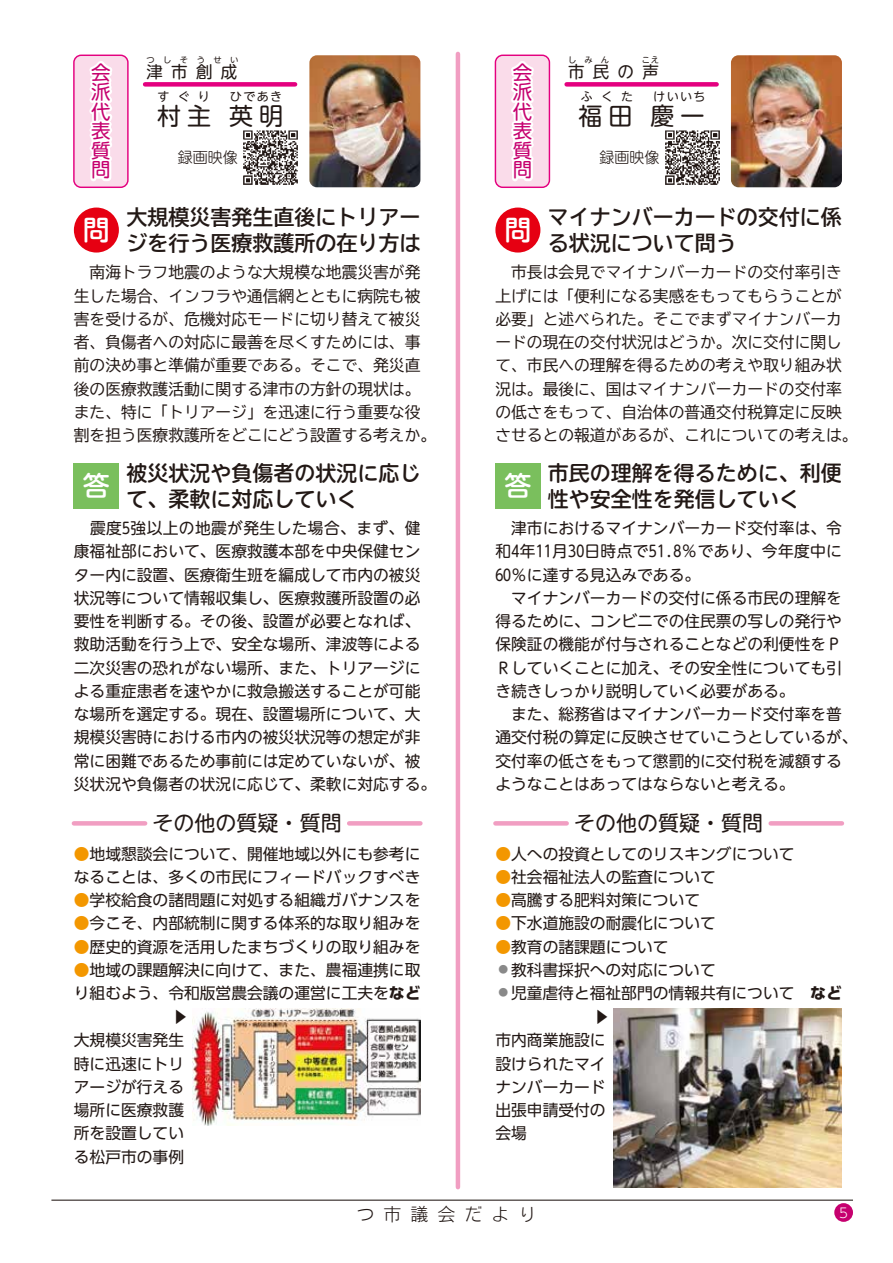
<style>
.page{position:relative;width:893px;height:1263px;background:#fff}
.page>*{position:absolute;margin:0;border:0;box-sizing:border-box;transform-origin:0 0}
.t1{font:24px "BIZ UD Shin M Go";letter-spacing:.25em;color:#221815}
.t2{font:21px/25.8px "BIZ UD Gothic Bold";color:#221815;text-align:right}
.t3{font:21px/25.8px "BIZ UD Shin M Go Medium";color:#221815}
.t4{font:21px "BIZ UD Shin M Go";color:#221815}
.t5{font:19.5px/19.5px "BIZ UD Shin M Go";color:#c6006f;text-align:justify}
.t6{font:18px "Motoya Cedar W2 90 msp RKSJ H";letter-spacing:.5em;color:#221815}
.t7{font:16.5px "BIZ UD Shin M Go";color:#221815}
.t8{font:15.75px/23.2px "BIZ UD Shin M Go";color:#221815}
.t9{font:15.75px/23.2px "BIZ UD Gothic";color:#221815}
.t10{font:15.75px/23.2px "BIZ UD Shin Go";color:#221815;text-align:justify}
.t11{font:15px "BIZ UD Shin M Go Light";color:#221815}
.t12{font:13.5px "BIZ UDP Shin Go Light";color:#fff}
.t13{font:12px "BIZ UD Shin M Go";letter-spacing:.12em;color:#221815}
.t14{font:8.25px "BIZ UD Shin M Go";letter-spacing:1.025em;color:#221815}
.s1{color:#f39700}
.s2{font-family:"BIZ UD Shin Go Bold"}
</style>
<div class="page">
<div style="left:74px;top:208px;width:45px;height:45px;background:#e60012;border-radius:50%"></div>
<div style="left:74px;top:463px;width:45px;height:45px;background:#7abf5d"></div>
<div style="left:349px;top:821px;width:71px;height:5px;background:#f19ec2"></div>
<div style="left:74px;top:821px;width:71px;height:5px;background:#f19ec2"></div>
<div style="left:495px;top:208px;width:45px;height:45px;background:#e60012;border-radius:50%"></div>
<div style="left:495px;top:463px;width:45px;height:45px;background:#7abf5d"></div>
<div style="left:771px;top:821px;width:71px;height:5px;background:#f19ec2"></div>
<div style="left:495px;top:821px;width:72px;height:5px;background:#f19ec2"></div>
<div style="left:834px;top:1203px;width:19px;height:19px;background:#c6006f;border-radius:50%"></div>
<hr style="left:51px;top:1199px;width:802px;height:2px;background:#221815">
<hr style="left:456px;top:54px;width:4px;height:1133px;background:#f19ec2">
<svg style="left:73px;top:54px;width:72px;height:131px"></svg>
<img style="left:243px;top:130px;width:55px;height:55px">
<div style="left:145px;top:82px;width:150px;height:5px;background:#e4007f"></div>
<img style="left:309px;top:55px;width:111px;height:132px">
<svg style="left:494px;top:54px;width:73px;height:131px"></svg>
<img style="left:665px;top:130px;width:55px;height:55px">
<div style="left:567px;top:82px;width:150px;height:5px;background:#e4007f"></div>
<img style="left:731px;top:55px;width:111px;height:132px">
<img style="left:192px;top:1009px;width:228px;height:117px">
<img style="left:614px;top:1009px;width:228px;height:178px">
<p class="t5" style="left:91px;top:63px;width:20px">会派代表質問</p>
<p class="t14" style="left:147px;top:55px;width:93px">つしそうせい</p>
<p class="t7" style="left:147px;top:64px;width:92px">津 市 創 成</p>
<p class="t13" style="left:158px;top:90px;width:54px">すぐり</p>
<p class="t13" style="left:230px;top:90px;width:54px">ひであき</p>
<h1 class="t1" style="left:157px;top:104px;width:127px">村主 　英明</h1>
<p class="t11" style="left:178px;top:150px;width:61px">録画映像</p>
<p class="t5" style="left:513px;top:63px;width:20px">会派代表質問</p>
<p class="t14" style="left:568px;top:55px;width:42px">しみん</p>
<p class="t14" style="left:642px;top:55px;width:19px">こえ</p>
<p class="t7" style="left:568px;top:64px;width:92px">市 民 の 声</p>
<p class="t13" style="left:581px;top:90px;width:54px">ふくた</p>
<p class="t13" style="left:653px;top:90px;width:54px">けいいち</p>
<h1 class="t1" style="left:579px;top:104px;width:127px">福田 　慶一</h1>
<p class="t11" style="left:599px;top:150px;width:61px">録画映像</p>
<h2 class="t2" style="left:83px;top:204px;width:339px">大規模災害発生直後にトリアー<br><sup>問</sup> ジを行う医療救護所の在り方は</h2>
<h2 class="t2" style="left:504px;top:204px;width:339px;text-align:left;text-indent:44px">マイナンバーカードの交付に係<sup>問</sup> る状況について問う</h2>
<p class="t9" style="left:74px;top:261px;width:364px">　南海トラフ地震のような大規模な地震災害が発生した場合、インフラや通信網とともに病院も被害を受けるが、危機対応モードに切り替えて被災者、負傷者への対応に最善を尽くすためには、事前の決め事と準備が重要である。そこで、発災直後の医療救護活動に関する津市の方針の現状は。また、特に「トリアージ」を迅速に行う重要な役割を担う医療救護所をどこにどう設置する考えか。</p>
<p class="t9" style="left:495px;top:261px;width:364px">　市長は会見でマイナンバーカードの交付率引き上げには「便利になる実感をもってもらうことが必要」と述べられた。そこでまずマイナンバーカードの現在の交付状況はどうか。次に交付に関して、市民への理解を得るための考えや取り組み状況は。最後に、国はマイナンバーカードの交付率の低さをもって、自治体の普通交付税算定に反映させるとの報道があるが、これについての考えは。</p>
<h2 class="t3" style="left:83px;top:460px;width:339px;text-indent:43px">被災状況や負傷者の状況に応じ<sup>答</sup> て、柔軟に対応していく</h2>
<h2 class="t3" style="left:504px;top:460px;width:339px;text-indent:44px">市民の理解を得るために、利便<sup>答</sup> 性や安全性を発信していく</h2>
<p class="t8" style="left:74px;top:517px;width:364px">　震度5強以上の地震が発生した場合、まず、健康福祉部において、医療救護本部を中央保健センター内に設置、医療衛生班を編成して市内の被災状況等について情報収集し、医療救護所設置の必要性を判断する。その後、設置が必要となれば、救助活動を行う上で、安全な場所、津波等による二次災害の恐れがない場所、また、トリアージによる重症患者を速やかに救急搬送することが可能な場所を選定する。現在、設置場所について、大規模災害時における市内の被災状況等の想定が非常に困難であるため事前には定めていないが、被災状況や負傷者の状況に応じて、柔軟に対応する。</p>
<p class="t8" style="left:495px;top:517px;width:364px">　津市におけるマイナンバーカード交付率は、令和4年11月30日時点で51.8％であり、今年度中に<br>60％に達する見込みである。<br>　マイナンバーカードの交付に係る市民の理解を得るために、コンビニでの住民票の写しの発行や保険証の機能が付与されることなどの利便性をＰ<br>Ｒしていくことに加え、その安全性についても引き続きしっかり説明していく必要がある。<br>　また、総務省はマイナンバーカード交付率を普通交付税の算定に反映させていこうとしているが、交付率の低さをもって懲罰的に交付税を減額するようなことはあってはならないと考える。</p>
<h2 class="t4" style="left:153px;top:813px;width:190px">その他の質疑・質問</h2>
<h2 class="t4" style="left:574px;top:813px;width:190px">その他の質疑・質問</h2>
<p class="t10" style="left:74px;top:842px;width:348px"><span class="s1">●</span>地域懇談会について、開催地域以外にも参考になることは、多くの市民にフィードバックすべき</p>
<p class="t10" style="left:74px;top:889px;width:348px"><span class="s1">●</span>学校給食の諸問題に対処する組織ガバナンスを</p>
<p class="t10" style="left:74px;top:912px;width:348px"><span class="s1">●</span>今こそ、内部統制に関する体系的な取り組みを</p>
<p class="t10" style="left:74px;top:935px;width:348px"><span class="s1">●</span>歴史的資源を活用したまちづくりの取り組みを</p>
<p class="t10" style="left:74px;top:958px;width:348px"><span class="s1">●</span>地域の課題解決に向けて、また、農福連携に取り組むよう、令和版営農会議の運営に工夫を<span class="s2">など</span></p>
<p class="t10" style="left:495px;top:842px;width:301px"><span class="s1">●</span>人への投資としてのリスキングについて</p>
<p class="t10" style="left:495px;top:865px;width:222px"><span class="s1">●</span>社会福祉法人の監査について</p>
<p class="t10" style="left:495px;top:888px;width:206px"><span class="s1">●</span>高騰する肥料対策について</p>
<p class="t10" style="left:495px;top:912px;width:222px"><span class="s1">●</span>下水道施設の耐震化について</p>
<p class="t10" style="left:495px;top:935px;width:175px"><span class="s1">●</span>教育の諸課題について</p>
<p class="t10" style="left:498px;top:958px;width:219px"><sup>●</sup> 教科書採択への対応について</p>
<p class="t10" style="left:498px;top:982px;width:345px"><sup>●</sup> 児童虐待と福祉部門の情報共有について　<span class="s2">など</span></p>
<p class="t10" style="left:192px;top:1009px;width:17px;rotate:90deg">▲</p>
<p class="t10" style="left:614px;top:1009px;width:17px;rotate:90deg">▲</p>
<p class="t10" style="left:74px;top:1029px;width:112px">大規模災害発生時に迅速にトリアージが行える場所に医療救護所を設置している松戸市の事例</p>
<p class="t10" style="left:495px;top:1029px;width:112px">市内商業施設に設けられたマイナンバーカード出張申請受付の会場</p>
<p class="t6" style="left:356px;top:1205px;width:182px">つ市議会だより</p>
<p class="t12" style="left:839px;top:1206px;width:10px">5</p>
</div>
